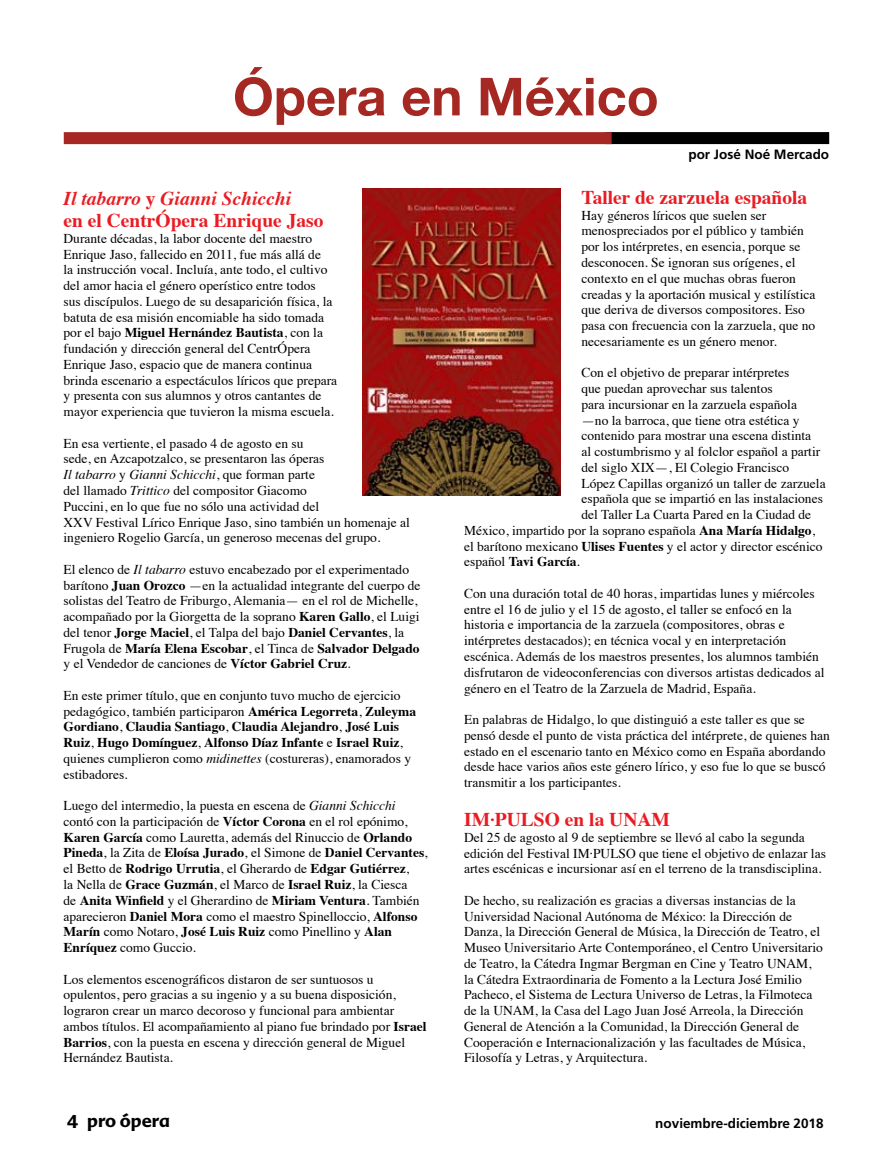
<style>
.page{position:relative;width:893px;height:1170px;background:#fff}
.page>*{position:absolute;margin:0;border:0;box-sizing:border-box;transform-origin:0 0}
.t1{font:700 52.5px "Helvetica Neue";color:#a62822}
.t2{font:700 19.5px/22.5px "Times";color:#e91c23}
.t3{font:700 18px "Advert";color:#000}
.t4{font:13.5px/15.8px "Times";color:#000}
.t5{font:700 13.5px "Frutiger";color:#000}
.t6{font:700 13.5px "Times";color:#000}
.s1{font-style:italic}
.s2{font-weight:700}
.s3{font-weight:400}
</style>
<div class="page">
<img style="left:363px;top:188px;width:197px;height:307px">
<div style="left:605px;top:132px;width:224px;height:12px;background:#000"></div>
<div style="left:64px;top:132px;width:548px;height:12px;background:#a62822"></div>
<h1 class="t1" style="left:233px;top:64px;width:427px">Ópera en México</h1>
<p class="t5" style="left:688px;top:147px;width:142px">por José Noé Mercado</p>
<h2 class="t2" style="left:64px;top:185px;width:261px"><span class="s1">Il tabarro</span> y <span class="s1">Gianni Schicchi<br></span>en el CentrÓpera Enrique Jaso</h2>
<p class="t4" style="left:64px;top:229px;width:275px">Durante décadas, la labor docente del maestro Enrique Jaso, fallecido en 2011, fue más allá de<br>la instrucción vocal. Incluía, ante todo, el cultivo del amor hacia el género operístico entre todos<br>sus discípulos. Luego de su desaparición física, la batuta de esa misión encomiable ha sido tomada por el bajo <span class="s2">Miguel Hernández Bautista</span>, con la fundación y dirección general del CentrÓpera Enrique Jaso, espacio que de manera continua brinda escenario a espectáculos líricos que prepara y presenta con sus alumnos y otros cantantes de mayor experiencia que tuvieron la misma escuela.</p>
<p class="t4" style="left:64px;top:434px;width:348px">En esa vertiente, el pasado 4 de agosto en su<br>sede, en Azcapotzalco, se presentaron las óperas<br><span class="s1">Il tabarro</span> y <span class="s1">Gianni Schicchi</span>, que forman parte<br>del llamado <span class="s1">Trittico</span> del compositor Giacomo<br>Puccini, en lo que fue no sólo una actividad del<br>XXV Festival Lírico Enrique Jaso, sino también un homenaje al ingeniero Rogelio García, un generoso mecenas del grupo.</p>
<p class="t4" style="left:64px;top:560px;width:359px">El elenco de <span class="s1">Il tabarro</span> estuvo encabezado por el experimentado barítono <span class="s2">Juan Orozco</span> —en la actualidad integrante del cuerpo de solistas del Teatro de Friburgo, Alemania— en el rol de Michelle, acompañado por la Giorgetta de la soprano <span class="s2">Karen Gallo</span>, el Luigi del tenor <span class="s2">Jorge Maciel</span>, el Talpa del bajo <span class="s2">Daniel Cervantes</span>, la Frugola de <span class="s2">María Elena Escobar</span>, el Tinca de <span class="s2">Salvador Delgado </span>y el Vendedor de canciones de <span class="s2">Víctor Gabriel Cruz</span>.</p>
<p class="t4" style="left:64px;top:686px;width:354px">En este primer título, que en conjunto tuvo mucho de ejercicio pedagógico, también participaron <span class="s2">América Legorreta</span>, <span class="s2">Zuleyma Gordiano</span>, <span class="s2">Claudia Santiago</span>, <span class="s2">Claudia Alejandro</span>, <span class="s2">José Luis Ruiz</span>, <span class="s2">Hugo Domínguez</span>, <span class="s2">Alfonso Díaz Infante</span> e <span class="s2">Israel Ruiz</span>, quienes cumplieron como <span class="s1">midinettes</span> (costureras), enamorados y estibadores.</p>
<p class="t4" style="left:64px;top:796px;width:366px">Luego del intermedio, la puesta en escena de <span class="s1">Gianni Schicchi </span>contó con la participación de <span class="s2">Víctor Corona</span> en el rol epónimo, <span class="s2">Karen García</span> como Lauretta, además del Rinuccio de <span class="s2">Orlando Pineda</span>, la Zita de <span class="s2">Eloísa Jurado</span>, el Simone de <span class="s2">Daniel Cervantes</span>, el Betto de <span class="s2">Rodrigo Urrutia</span>, el Gherardo de <span class="s2">Edgar Gutiérrez</span>,<br>la Nella de <span class="s2">Grace Guzmán</span>, el Marco de <span class="s2">Israel Ruiz</span>, la Ciesca<br>de <span class="s2">Anita Winfield</span> y el Gherardino de <span class="s2">Miriam Ventura</span>. También aparecieron <span class="s2">Daniel Mora</span> como el maestro Spinelloccio, <span class="s2">Alfonso Marín</span> como Notaro, <span class="s2">José Luis Ruiz</span> como Pinellino y <span class="s2">Alan Enríquez</span> como Guccio.</p>
<p class="t4" style="left:64px;top:969px;width:364px">Los elementos escenográficos distaron de ser suntuosos u opulentos, pero gracias a su ingenio y a su buena disposición, lograron crear un marco decoroso y funcional para ambientar ambos títulos. El acompañamiento al piano fue brindado por <span class="s2">Israel Barrios</span>, con la puesta en escena y dirección general de Miguel Hernández Bautista.</p>
<h2 class="t2" style="left:581px;top:184px;width:227px">Taller de zarzuela española</h2>
<p class="t4" style="left:581px;top:206px;width:235px">Hay géneros líricos que suelen ser menospreciados por el público y también por los intérpretes, en esencia, porque se desconocen. Se ignoran sus orígenes, el contexto en el que muchas obras fueron creadas y la aportación musical y estilística que deriva de diversos compositores. Eso pasa con frecuencia con la zarzuela, que no necesariamente es un género menor.</p>
<p class="t4" style="left:581px;top:364px;width:210px">Con el objetivo de preparar intérpretes</p>
<p class="t4" style="left:581px;top:379px;width:193px">que puedan aprovechar sus talentos</p>
<p class="t4" style="left:581px;top:395px;width:217px">para incursionar en la zarzuela española</p>
<p class="t4" style="left:581px;top:411px;width:220px">—no la barroca, que tiene otra estética y</p>
<p class="t4" style="left:581px;top:427px;width:231px">contenido para mostrar una escena distinta</p>
<p class="t4" style="left:581px;top:442px;width:240px">al costumbrismo y al folclor español a partir</p>
<p class="t4" style="left:581px;top:458px;width:209px">del siglo XIX—, El Colegio Francisco</p>
<p class="t4" style="left:581px;top:474px;width:246px">López Capillas organizó un taller de zarzuela</p>
<p class="t4" style="left:581px;top:490px;width:243px">española que se impartió en las instalaciones</p>
<p class="t4" style="left:581px;top:505px;width:231px">del Taller La Cuarta Pared en la Ciudad de</p>
<p class="t4" style="left:464px;top:521px;width:352px">México, impartido por la soprano española <span class="s2">Ana María Hidalgo</span>,</p>
<p class="t4" style="left:464px;top:537px;width:360px">el barítono mexicano <span class="s2">Ulises Fuentes</span> y el actor y director escénico</p>
<p class="t6" style="left:464px;top:549px;width:117px"><span class="s3">español</span> Tavi García<span class="s3">.</span></p>
<p class="t4" style="left:464px;top:584px;width:362px">Con una duración total de 40 horas, impartidas lunes y miércoles entre el 16 de julio y el 15 de agosto, el taller se enfocó en la historia e importancia de la zarzuela (compositores, obras e intérpretes destacados); en técnica vocal y en interpretación escénica. Además de los maestros presentes, los alumnos también disfrutaron de videoconferencias con diversos artistas dedicados al género en el Teatro de la Zarzuela de Madrid, España.</p>
<p class="t4" style="left:464px;top:710px;width:367px">En palabras de Hidalgo, lo que distinguió a este taller es que se pensó desde el punto de vista práctica del intérprete, de quienes han estado en el escenario tanto en México como en España abordando desde hace varios años este género lírico, y eso fue lo que se buscó transmitir a los participantes.</p>
<h2 class="t2" style="left:464px;top:806px;width:207px">IM·PULSO en la UNAM</h2>
<p class="t4" style="left:464px;top:828px;width:363px">Del 25 de agosto al 9 de septiembre se llevó al cabo la segunda edición del Festival IM·PULSO que tiene el objetivo de enlazar las artes escénicas e incursionar así en el terreno de la transdisciplina.</p>
<p class="t4" style="left:464px;top:891px;width:360px">De hecho, su realización es gracias a diversas instancias de la Universidad Nacional Autónoma de México: la Dirección de Danza, la Dirección General de Música, la Dirección de Teatro, el Museo Universitario Arte Contemporáneo, el Centro Universitario de Teatro, la Cátedra Ingmar Bergman en Cine y Teatro UNAM, la Cátedra Extraordinaria de Fomento a la Lectura José Emilio Pacheco, el Sistema de Lectura Universo de Letras, la Filmoteca de la UNAM, la Casa del Lago Juan José Arreola, la Dirección General de Atención a la Comunidad, la Dirección General de Cooperación e Internacionalización y las facultades de Música, Filosofía y Letras, y Arquitectura.</p>
<h3 class="t3" style="left:87px;top:1109px;width:84px">pro ópera</h3>
<p class="t5" style="left:655px;top:1115px;width:170px">noviembre-diciembre 2018</p>
</div>
